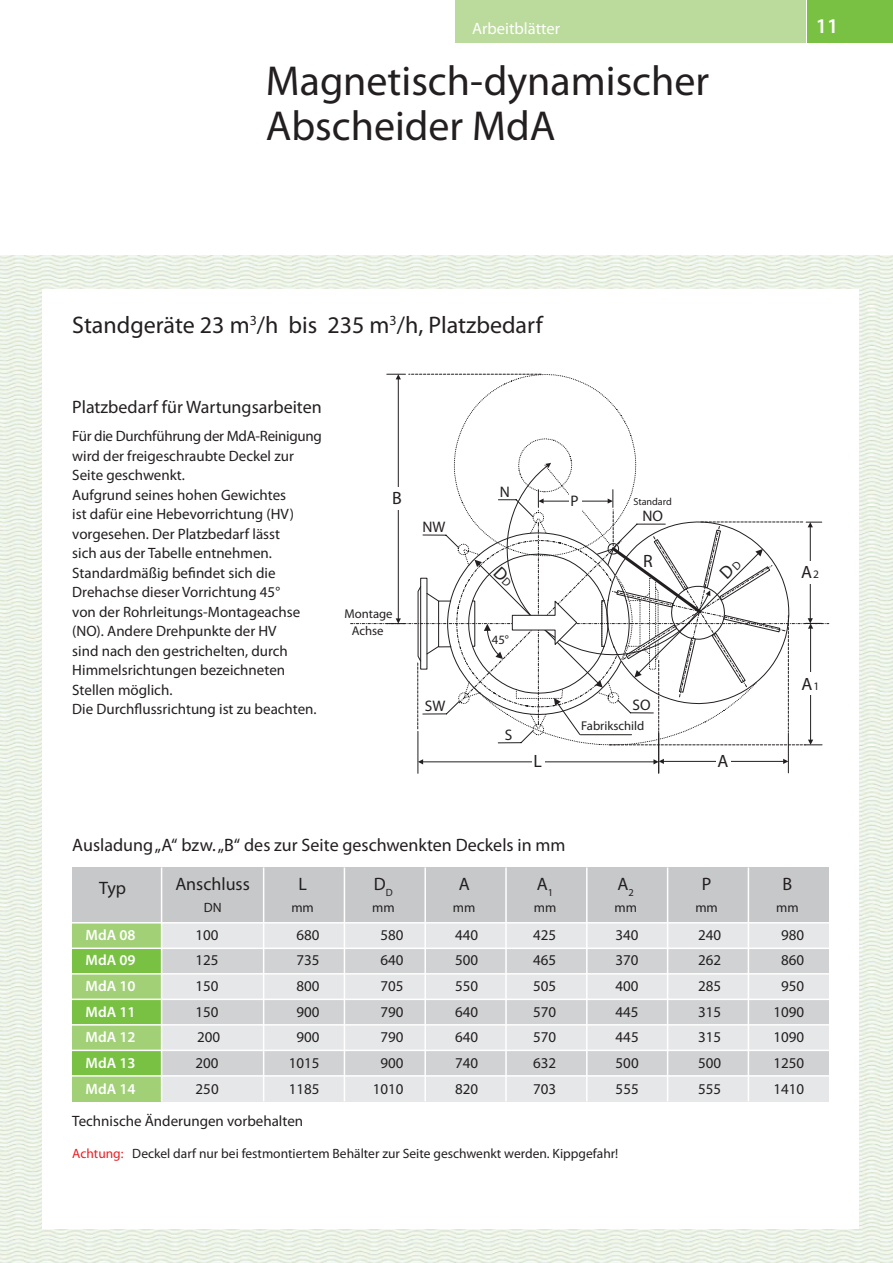
<style>
.page{position:relative;width:893px;height:1263px;background:#fff}
.page>*{position:absolute;margin:0;border:0;box-sizing:border-box;transform-origin:0 0}
.t1{font:42px/45px "Myriad Pro";color:#231f20}
.t2{font:24px "Myriad Pro";color:#231f20}
.t3{font:600 21px "Myriad Pro";color:#fff}
.t4{font:18px "Myriad Pro";color:#231f20}
.t5{font:17.85px "Myriad Pro";color:#231f20}
.t6{font:16.5px "Myriad Pro";color:#fff}
.t7{font:15.3px "Myriad Pro";color:#231f20}
.t8{font:15px/19.5px "Myriad Pro";color:#231f20}
.t9{font:600 15px "Myriad Pro";color:#fff}
.t10{font:13.5px "Myriad Pro";color:#231f20}
.t11{font:12.75px/16.5px "Myriad Pro";color:#231f20;text-align:center}
.t12{font:10.2px "Myriad Pro";letter-spacing:-.005em;color:#231f20}
.s1{font-size:11.55px}
.s2{color:#ee1d23}
</style>
<div class="page">
<img style="left:0;top:255px;width:893px;height:1008px">
<div style="left:808px;top:0;width:85px;height:43px;background:#79c142"></div>
<div style="left:455px;top:0;width:351px;height:43px;background:#badb9b"></div>
<div style="left:43px;top:289px;width:816px;height:940px;background:#fff"></div>
<div style="left:72px;top:867px;width:757px;height:56px;background:#c7c8ca"></div>
<div style="left:72px;top:923px;width:90px;height:25px;background:#a1d076"></div>
<div style="left:72px;top:948px;width:90px;height:26px;background:#79c142"></div>
<div style="left:72px;top:974px;width:90px;height:25px;background:#a1d076"></div>
<div style="left:72px;top:999px;width:90px;height:26px;background:#79c142"></div>
<div style="left:72px;top:1025px;width:90px;height:25px;background:#a1d076"></div>
<div style="left:72px;top:1050px;width:90px;height:26px;background:#79c142"></div>
<div style="left:72px;top:1076px;width:90px;height:25px;background:#a1d076"></div>
<div style="left:162px;top:923px;width:667px;height:25px;background:#e6e7e9"></div>
<div style="left:162px;top:948px;width:667px;height:26px;background:#d1d2d4"></div>
<div style="left:162px;top:974px;width:667px;height:25px;background:#e6e7e9"></div>
<div style="left:162px;top:999px;width:667px;height:26px;background:#d1d2d4"></div>
<div style="left:162px;top:1025px;width:667px;height:25px;background:#e6e7e9"></div>
<div style="left:162px;top:1050px;width:667px;height:26px;background:#d1d2d4"></div>
<div style="left:162px;top:1076px;width:667px;height:25px;background:#e6e7e9"></div>
<hr style="left:64px;top:922px;width:765px;height:1px;background:#fff">
<hr style="left:64px;top:947px;width:765px;height:2px;background:#fff">
<hr style="left:64px;top:973px;width:765px;height:1px;background:#fff">
<hr style="left:64px;top:998px;width:765px;height:2px;background:#fff">
<hr style="left:64px;top:1024px;width:765px;height:1px;background:#fff">
<hr style="left:64px;top:1049px;width:765px;height:2px;background:#fff">
<hr style="left:64px;top:1075px;width:765px;height:1px;background:#fff">
<hr style="left:161px;top:867px;width:1px;height:234px;background:#fff">
<hr style="left:263px;top:867px;width:1px;height:234px;background:#fff">
<hr style="left:344px;top:867px;width:1px;height:234px;background:#fff">
<hr style="left:424px;top:867px;width:2px;height:234px;background:#fff">
<hr style="left:505px;top:867px;width:2px;height:234px;background:#fff">
<hr style="left:586px;top:867px;width:2px;height:234px;background:#fff">
<hr style="left:667px;top:867px;width:1px;height:234px;background:#fff">
<hr style="left:748px;top:867px;width:1px;height:234px;background:#fff">
<hr style="left:418px;top:731px;width:1px;height:42px;background:#231f20">
<svg style="left:418px;top:759px;width:4px;height:5px"></svg>
<svg style="left:422px;top:745px;width:367px;height:29px"></svg>
<svg style="left:783px;top:759px;width:5px;height:5px"></svg>
<svg style="left:653px;top:759px;width:11px;height:5px"></svg>
<div style="left:716px;top:750px;width:15px;height:22px;background:#fff"></div>
<svg style="left:351px;top:374px;width:479px;height:371px"></svg>
<p class="t6" style="left:472px;top:18px;width:90px">Arbeitblätter</p>
<h3 class="t3" style="left:816px;top:12px;width:24px">11</h3>
<h1 class="t1" style="left:266px;top:58px;width:445px">Magnetisch-dynamischer<br>Abscheider MdA</h1>
<h2 class="t2" style="left:72px;top:310px;width:472px">Standgeräte 23 m<sup>3</sup>/h bis 235 m<sup>3</sup>/h, Platzbedarf</h2>
<p class="t4" style="left:72px;top:396px;width:251px">Platzbedarf für Wartungsarbeiten</p>
<p class="t8" style="left:72px;top:426px;width:251px">Für die Durchführung der MdA-Reinigung wird der freigeschraubte Deckel zur Seite geschwenkt.<br>Aufgrund seines hohen Gewichtes<br>ist dafür eine Hebevorrichtung (HV) vorgesehen. Der Platzbedarf lässt<br>sich aus der Tabelle entnehmen.<br>Standardmäßig befindet sich die Drehachse dieser Vorrichtung 45°<br>von der Rohrleitungs-Montageachse (NO). Andere Drehpunkte der HV<br>sind nach den gestrichelten, durch Himmelsrichtungen bezeichneten Stellen möglich.<br>Die Durchflussrichtung ist zu beachten.</p>
<p class="t5" style="left:392px;top:487px;width:11px">B</p>
<p class="t7" style="left:422px;top:518px;width:24px">NW</p>
<p class="t11" style="left:344px;top:606px;width:50px">Montage<br>Achse</p>
<p class="t7" style="left:425px;top:697px;width:22px">SW</p>
<p class="t7" style="left:500px;top:482px;width:12px">N</p>
<p class="t11" style="left:492px;top:631px;width:19px">45°</p>
<p class="t7" style="left:505px;top:726px;width:9px">S</p>
<p class="t5" style="left:533px;top:750px;width:10px">L</p>
<p class="t7" style="left:571px;top:491px;width:10px">P</p>
<p class="t12" style="left:633px;top:495px;width:40px">Standard</p>
<p class="t7" style="left:642px;top:506px;width:22px">NO</p>
<p class="t5" style="left:643px;top:549px;width:11px">R</p>
<p class="t7" style="left:632px;top:695px;width:20px">SO</p>
<p class="t11" style="left:581px;top:717px;width:65px">Fabrikschild</p>
<p class="t4" style="left:72px;top:834px;width:495px">Ausladung „A“ bzw. „B“ des zur Seite geschwenkten Deckels in mm</p>
<p class="t5" style="left:717px;top:750px;width:12px">A</p>
<p class="t5" style="left:801px;top:561px;width:19px">A<span class="s1">2</span></p>
<p class="t5" style="left:801px;top:672px;width:19px">A<span class="s1">1</span></p>
<p class="t4" style="left:175px;top:872px;width:76px">Anschluss</p>
<p class="t10" style="left:204px;top:899px;width:19px">DN</p>
<p class="t4" style="left:374px;top:872px;width:20px">D<sub>D</sub></p>
<p class="t10" style="left:372px;top:899px;width:24px">mm</p>
<p class="t4" style="left:702px;top:872px;width:11px">P</p>
<p class="t10" style="left:695px;top:899px;width:24px">mm</p>
<p class="t4" style="left:782px;top:872px;width:11px">B</p>
<p class="t10" style="left:776px;top:899px;width:24px">mm</p>
<p class="t4" style="left:298px;top:872px;width:10px">L</p>
<p class="t10" style="left:291px;top:899px;width:24px">mm</p>
<p class="t4" style="left:459px;top:872px;width:13px">A</p>
<p class="t10" style="left:453px;top:899px;width:24px">mm</p>
<p class="t4" style="left:537px;top:872px;width:18px">A<sub>1</sub></p>
<p class="t10" style="left:534px;top:899px;width:24px">mm</p>
<p class="t4" style="left:618px;top:872px;width:18px">A<sub>2</sub></p>
<p class="t10" style="left:614px;top:899px;width:24px">mm</p>
<p class="t4" style="left:99px;top:877px;width:28px">Typ</p>
<p class="t9" style="left:86px;top:925px;width:51px">MdA 08</p>
<p class="t8" style="left:196px;top:925px;width:25px">100</p>
<p class="t8" style="left:296px;top:925px;width:25px">680</p>
<p class="t8" style="left:380px;top:925px;width:25px">580</p>
<p class="t8" style="left:455px;top:925px;width:25px">440</p>
<p class="t8" style="left:533px;top:925px;width:25px">425</p>
<p class="t8" style="left:616px;top:925px;width:25px">340</p>
<p class="t8" style="left:698px;top:925px;width:25px">240</p>
<p class="t8" style="left:781px;top:925px;width:25px">980</p>
<p class="t9" style="left:86px;top:951px;width:51px">MdA 09</p>
<p class="t8" style="left:196px;top:950px;width:25px">125</p>
<p class="t8" style="left:296px;top:950px;width:25px">735</p>
<p class="t8" style="left:380px;top:950px;width:25px">640</p>
<p class="t8" style="left:455px;top:950px;width:25px">500</p>
<p class="t8" style="left:533px;top:950px;width:25px">465</p>
<p class="t8" style="left:616px;top:950px;width:25px">370</p>
<p class="t8" style="left:698px;top:950px;width:25px">262</p>
<p class="t8" style="left:781px;top:950px;width:25px">860</p>
<p class="t9" style="left:86px;top:976px;width:51px">MdA 10</p>
<p class="t8" style="left:196px;top:976px;width:25px">150</p>
<p class="t8" style="left:296px;top:976px;width:25px">800</p>
<p class="t8" style="left:380px;top:976px;width:25px">705</p>
<p class="t8" style="left:455px;top:976px;width:25px">550</p>
<p class="t8" style="left:533px;top:976px;width:25px">505</p>
<p class="t8" style="left:616px;top:976px;width:25px">400</p>
<p class="t8" style="left:698px;top:976px;width:25px">285</p>
<p class="t8" style="left:781px;top:976px;width:25px">950</p>
<p class="t9" style="left:86px;top:1002px;width:51px">MdA 11</p>
<p class="t8" style="left:196px;top:1002px;width:25px">150</p>
<p class="t8" style="left:297px;top:1002px;width:25px">900</p>
<p class="t8" style="left:381px;top:1002px;width:25px">790</p>
<p class="t8" style="left:455px;top:1002px;width:25px">640</p>
<p class="t8" style="left:533px;top:1002px;width:25px">570</p>
<p class="t8" style="left:616px;top:1002px;width:25px">445</p>
<p class="t8" style="left:698px;top:1002px;width:25px">315</p>
<p class="t8" style="left:773px;top:1002px;width:32px">1090</p>
<p class="t9" style="left:86px;top:1028px;width:51px">MdA 12</p>
<p class="t8" style="left:197px;top:1027px;width:25px">200</p>
<p class="t8" style="left:297px;top:1027px;width:25px">900</p>
<p class="t8" style="left:381px;top:1027px;width:25px">790</p>
<p class="t8" style="left:455px;top:1027px;width:25px">640</p>
<p class="t8" style="left:533px;top:1027px;width:25px">570</p>
<p class="t8" style="left:616px;top:1027px;width:25px">445</p>
<p class="t8" style="left:698px;top:1027px;width:25px">315</p>
<p class="t8" style="left:773px;top:1027px;width:32px">1090</p>
<p class="t9" style="left:86px;top:1053px;width:51px">MdA 13</p>
<p class="t8" style="left:196px;top:1053px;width:25px">200</p>
<p class="t8" style="left:289px;top:1053px;width:32px">1015</p>
<p class="t8" style="left:381px;top:1053px;width:25px">900</p>
<p class="t8" style="left:455px;top:1053px;width:25px">740</p>
<p class="t8" style="left:533px;top:1053px;width:25px">632</p>
<p class="t8" style="left:616px;top:1053px;width:25px">500</p>
<p class="t8" style="left:698px;top:1053px;width:25px">500</p>
<p class="t8" style="left:773px;top:1053px;width:32px">1250</p>
<p class="t9" style="left:86px;top:1079px;width:51px">MdA 14</p>
<p class="t8" style="left:196px;top:1078px;width:25px">250</p>
<p class="t8" style="left:289px;top:1078px;width:32px">1185</p>
<p class="t8" style="left:373px;top:1078px;width:32px">1010</p>
<p class="t8" style="left:455px;top:1078px;width:25px">820</p>
<p class="t8" style="left:533px;top:1078px;width:25px">703</p>
<p class="t8" style="left:616px;top:1078px;width:25px">555</p>
<p class="t8" style="left:698px;top:1078px;width:25px">555</p>
<p class="t8" style="left:773px;top:1078px;width:32px">1410</p>
<p class="t8" style="left:72px;top:1111px;width:232px">Technische Änderungen vorbehalten</p>
<p class="t10" style="left:72px;top:1145px;width:548px"><span class="s2">Achtung:</span> Deckel darf nur bei festmontiertem Behälter zur Seite geschwenkt werden. Kippgefahr!</p>
</div>
